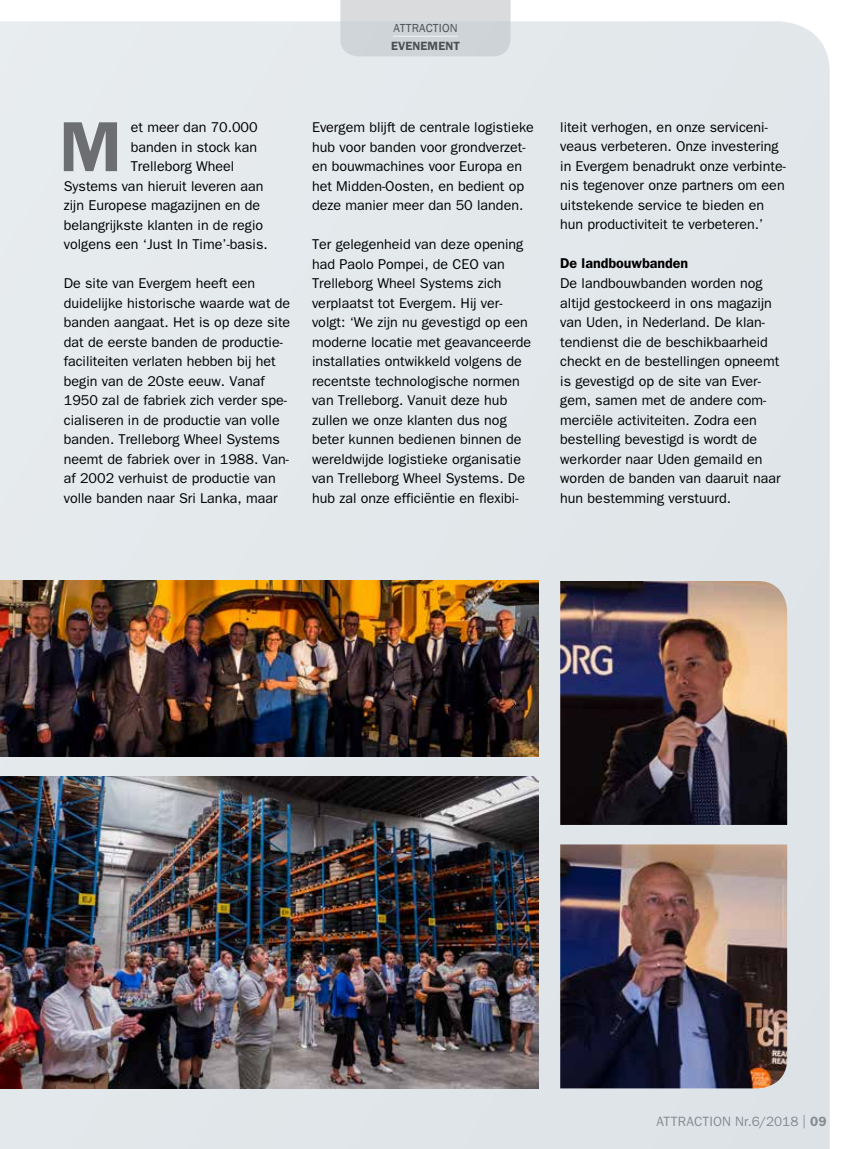
<style>
.page{position:relative;width:851px;height:1149px;background:#fff}
.page>*{position:absolute;margin:0;border:0;box-sizing:border-box;transform-origin:0 0}
.t1{font:600 71.1px "ITC Franklin Gothic Std";color:#6d6e71}
.t2{font:14.25px/19.5px "ITC Franklin Gothic Std";color:#000}
.t3{font:600 14.25px "ITC Franklin Gothic Std";color:#000}
.t4{font:13.5px "ITC Franklin Gothic Std";letter-spacing:.01em;color:#6d6e71}
.t5{font:12px "Franklin Gothic";letter-spacing:.01em;color:#000}
.t6{font:600 12px "ITC Franklin Gothic Std";letter-spacing:.01em;color:#000}
.s1{font-weight:600}
</style>
<div class="page">
<div style="left:340px;top:0;width:170px;height:21px;background:#dadbdc"></div>
<div style="left:0;top:21px;width:829px;height:1127px;background:#e3e8eb"></div>
<img style="left:560px;top:844px;width:227px;height:244px">
<img style="left:560px;top:581px;width:227px;height:243px">
<img style="left:0;top:776px;width:539px;height:311px">
<img style="left:0;top:580px;width:539px;height:176px">
<p class="t5" style="left:393px;top:20px;width:66px">ATTRACTION</p>
<p class="t6" style="left:391px;top:39px;width:70px">EVENEMENT</p>
<h1 class="t1" style="left:59px;top:105px;width:64px">M</h1>
<p class="t2" style="left:131px;top:118px;width:128px">et meer dan 70.000</p>
<p class="t2" style="left:131px;top:137px;width:128px">banden in stock kan</p>
<p class="t2" style="left:131px;top:157px;width:105px">Trelleborg Wheel</p>
<p class="t2" style="left:64px;top:176px;width:201px">Systems van hieruit leveren aan</p>
<p class="t2" style="left:64px;top:195px;width:198px">zijn Europese magazijnen en de</p>
<p class="t2" style="left:64px;top:215px;width:201px">belangrijkste klanten in de regio</p>
<p class="t2" style="left:64px;top:234px;width:205px">volgens een ‘Just In Time’-basis.</p>
<p class="t2" style="left:64px;top:273px;width:228px">De site van Evergem heeft een duidelijke historische waarde wat de banden aangaat. Het is op deze site dat de eerste banden de productie&shy;faciliteiten verlaten hebben bij het begin van de 20ste eeuw. Vanaf 1950 zal de fabriek zich verder spe&shy;cialiseren in de productie van volle banden. Trelleborg Wheel Systems neemt de fabriek over in 1988. Van&shy;af 2002 verhuist de productie van volle banden naar Sri Lanka, maar</p>
<p class="t2" style="left:312px;top:117px;width:223px">Evergem blijft de centrale logistieke hub voor banden voor grondverzet&shy;en bouwmachines voor Europa en het Midden-Oosten, en bedient op deze manier meer dan 50 landen.</p>
<p class="t2" style="left:312px;top:234px;width:221px">Ter gelegenheid van deze opening had Paolo Pompei, de CEO van Trelleborg Wheel Systems zich verplaatst tot Evergem. Hij ver&shy;volgt: ‘We zijn nu gevestigd op een moderne locatie met geavanceerde installaties ontwikkeld volgens de recentste technologische normen van Trelleborg. Vanuit deze hub zullen we onze klanten dus nog beter kunnen bedienen binnen de wereldwijde logistieke organisatie van Trelleborg Wheel Systems. De hub zal onze efficiëntie en flexibi-</p>
<p class="t2" style="left:560px;top:117px;width:227px">liteit verhogen, en onze serviceni&shy;veaus verbeteren. Onze investering in Evergem benadrukt onze verbinte&shy;nis tegenover onze partners om een uitstekende service te bieden en hun productiviteit te verbeteren.’</p>
<p class="t3" style="left:560px;top:255px;width:129px">De landbouwbanden</p>
<p class="t2" style="left:560px;top:273px;width:222px">De landbouwbanden worden nog altijd gestockeerd in ons magazijn van Uden, in Nederland. De klan&shy;tendienst die de beschikbaarheid checkt en de bestellingen opneemt is gevestigd op de site van Ever&shy;gem, samen met de andere com&shy;merciële activiteiten. Zodra een bestelling bevestigd is wordt de werkorder naar Uden gemaild en worden de banden van daaruit naar hun bestemming verstuurd.</p>
<p class="t4" style="left:656px;top:1113px;width:171px">ATTRACTION Nr.6/2018 | <span class="s1">09</span></p>
</div>
